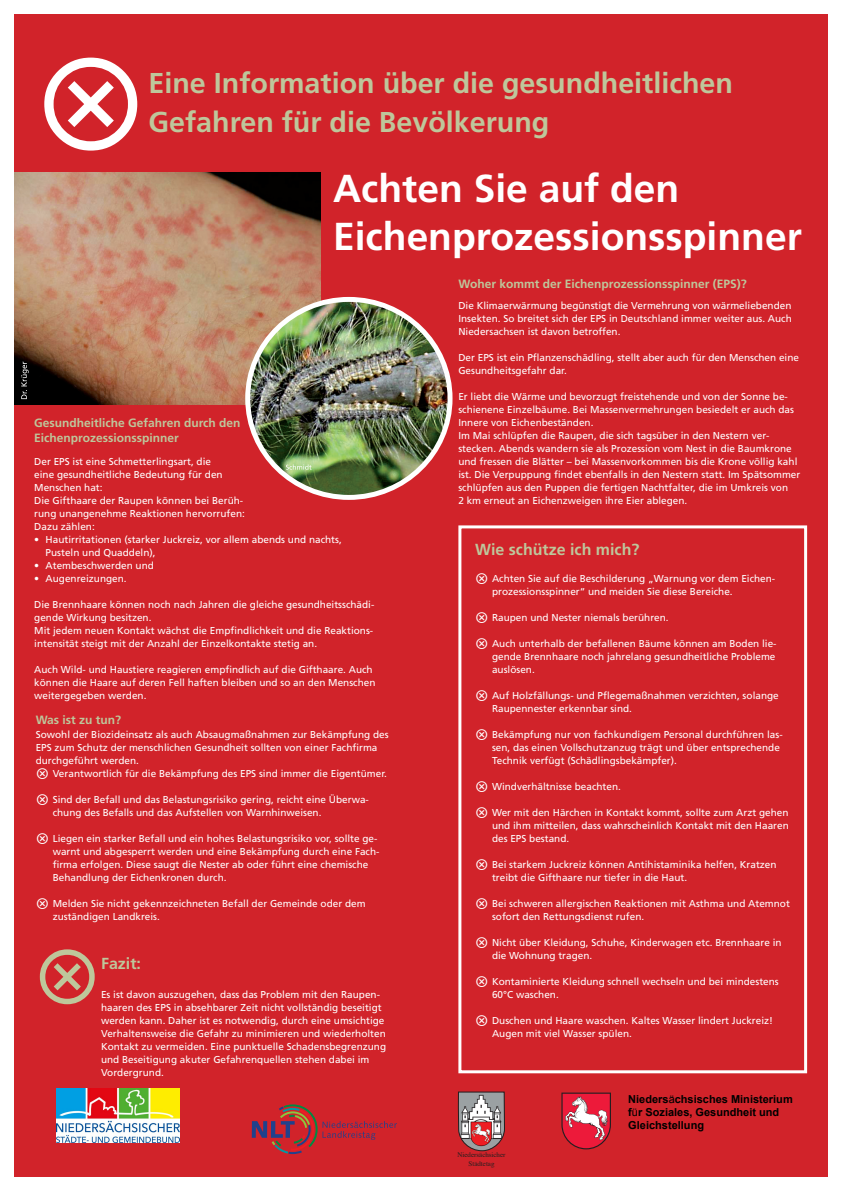
<style>
.page{position:relative;width:842px;height:1191px;background:#fff}
.page>*{position:absolute;margin:0;border:0;box-sizing:border-box;transform-origin:0 0}
.t1{font:700 38.9px/47.7px "Frutiger";color:#fff}
.t2{font:700 28.7px/39.1px "Frutiger";color:#bec79b}
.t3{font:700 16px "Frutiger";color:#bec79b}
.t4{font:700 12px/15px "Frutiger";color:#bec79b}
.t5{font:700 11px/13.2px "Arial";color:#000}
.t6{font:10px/13px "Frutiger";color:#fff}
.t7{font:7px/8.4px "Times";color:#231f20;text-align:center}
.s1{font-weight:400}
</style>
<div class="page">
<div style="left:14px;top:14px;width:814px;height:1162px;background:#d1232a"></div>
<svg style="left:251px;top:1104px;width:146px;height:51px"></svg>
<svg style="left:458px;top:1091px;width:47px;height:60px;background:#aa8486"></svg>
<div style="left:458px;top:525px;width:349px;height:548px;border:3px solid #fff"></div>
<img style="left:14px;top:172px;width:306px;height:232px">
<svg style="left:21px;top:361px;width:8px;height:38px"></svg>
<img style="left:248px;top:299px;width:202px;height:198px">
<div style="left:245px;top:297px;width:207px;height:203px;border:5px solid #fff;border-radius:50%"></div>
<svg style="left:286px;top:464px;width:25px;height:6px"></svg>
<svg style="left:561px;top:1092px;width:50px;height:57px;background:#d34559"></svg>
<img style="left:56px;top:1088px;width:124px;height:54px">
<h2 class="t2" style="left:149px;top:63px;width:586px">Eine Information über die gesundheitlichen<br>Gefahren für die Bevölkerung</h2>
<h1 class="t1" style="left:333px;top:165px;width:470px">Achten Sie auf den<br>Eichenprozessionsspinner</h1>
<p class="t4" style="left:34px;top:415px;width:208px">Gesundheitliche Gefahren durch den<br>Eichenprozessionsspinner</p>
<p class="t6" style="left:34px;top:455px;width:212px">Der EPS ist eine Schmetterlingsart, die<br>eine gesundheitliche Bedeutung für den<br>Menschen hat:<br>Die Gifthaare der Raupen können bei Berüh&shy;rung unangenehme Reaktionen hervorrufen:<br>Dazu zählen:</p>
<p class="t6" style="left:46px;top:533px;width:298px;text-indent:-11px">• Hautirritationen (starker Juckreiz, vor allem abends und nachts,<br>Pusteln und Quaddeln),</p>
<p class="t6" style="left:34px;top:559px;width:121px">• Atembeschwerden und</p>
<p class="t6" style="left:34px;top:572px;width:94px">• Augenreizungen.</p>
<p class="t6" style="left:34px;top:598px;width:342px">Die Brennhaare können noch nach Jahren die gleiche gesundheitsschädi&shy;gende Wirkung besitzen.<br>Mit jedem neuen Kontakt wächst die Empfindlichkeit und die Reaktions&shy;intensität steigt mit der Anzahl der Einzelkontakte stetig an.</p>
<p class="t6" style="left:34px;top:663px;width:343px">Auch Wild- und Haustiere reagieren empfindlich auf die Gifthaare. Auch können die Haare auf deren Fell haften bleiben und so an den Menschen weitergegeben werden.</p>
<p class="t4" style="left:36px;top:712px;width:87px">Was ist zu tun?</p>
<p class="t6" style="left:36px;top:728px;width:354px">Sowohl der Biozideinsatz als auch Absaugmaßnahmen zur Bekämpfung des<br>EPS zum Schutz der menschlichen Gesundheit sollten von einer Fachfirma durchgeführt werden.</p>
<p class="t6" style="left:53px;top:767px;width:336px">Verantwortlich für die Bekämpfung des EPS sind immer die Eigentümer.</p>
<p class="t6" style="left:53px;top:793px;width:318px">Sind der Befall und das Belastungsrisiko gering, reicht eine Überwa&shy;chung des Befalls und das Aufstellen von Warnhinweisen.</p>
<p class="t6" style="left:53px;top:832px;width:328px">Liegen ein starker Befall und ein hohes Belastungsrisiko vor, sollte ge&shy;warnt und abgesperrt werden und eine Bekämpfung durch eine Fach&shy;firma erfolgen. Diese saugt die Nester ab oder führt eine chemische Behandlung der Eichenkronen durch.</p>
<p class="t6" style="left:53px;top:897px;width:314px">Melden Sie nicht gekennzeichneten Befall der Gemeinde oder dem zuständigen Landkreis.</p>
<h3 class="t3" style="left:101px;top:953px;width:42px">Fazit:</h3>
<p class="t6" style="left:101px;top:988px;width:287px">Es ist davon auszugehen, dass das Problem mit den Raupen&shy;haaren des EPS in absehbarer Zeit nicht vollständig beseitigt werden kann. Daher ist es notwendig, durch eine umsichtige Verhaltensweise die Gefahr zu minimieren und wiederholten Kontakt zu vermeiden. Eine punktuelle Schadensbegrenzung und Beseitigung akuter Gefahrenquellen stehen dabei im Vordergrund.</p>
<p class="t4" style="left:458px;top:276px;width:290px">Woher kommt der Eichenprozessionsspinner (EPS)?</p>
<p class="t6" style="left:458px;top:299px;width:335px;text-align:justify">Die Klimaerwärmung begünstigt die Vermehrung von wärmeliebenden Insekten. So breitet sich der EPS in Deutschland immer weiter aus. Auch Niedersachsen ist davon betroffen.</p>
<p class="t6" style="left:458px;top:351px;width:342px">Der EPS ist ein Pflanzenschädling, stellt aber auch für den Menschen eine<br>Gesundheitsgefahr dar.</p>
<p class="t6" style="left:458px;top:390px;width:343px">Er liebt die Wärme und bevorzugt freistehende und von der Sonne be&shy;schienene Einzelbäume. Bei Massenvermehrungen besiedelt er auch das Innere von Eichenbeständen.<br>Im Mai schlüpfen die Raupen, die sich tagsüber in den Nestern ver&shy;stecken. Abends wandern sie als Prozession vom Nest in die Baumkrone und fressen die Blätter – bei Massenvorkommen bis die Krone völlig kahl ist. Die Verpuppung findet ebenfalls in den Nestern statt. Im Spätsommer schlüpfen aus den Puppen die fertigen Nachtfalter, die im Umkreis von<br>2 km erneut an Eichenzweigen ihre Eier ablegen.</p>
<h3 class="t3" style="left:475px;top:539px;width:166px">Wie schütze ich mich?</h3>
<p class="t6" style="left:492px;top:572px;width:285px">Achten Sie auf die Beschilderung „Warnung vor dem Eichen&shy;prozessionsspinner“ und meiden Sie diese Bereiche.</p>
<p class="t6" style="left:492px;top:611px;width:178px">Raupen und Nester niemals berühren.</p>
<p class="t6" style="left:492px;top:637px;width:286px;text-align:justify">Auch unterhalb der befallenen Bäume können am Boden lie&shy;gende Brennhaare noch jahrelang gesundheitliche Probleme auslösen.</p>
<p class="t6" style="left:492px;top:689px;width:288px">Auf Holzfällungs- und Pflegemaßnahmen verzichten, solange<br>Raupennester erkennbar sind.</p>
<p class="t6" style="left:492px;top:728px;width:292px">Bekämpfung nur von fachkundigem Personal durchführen las&shy;sen, das einen Vollschutzanzug trägt und über entsprechende<br>Technik verfügt (Schädlingsbekämpfer).</p>
<p class="t6" style="left:492px;top:780px;width:130px">Windverhältnisse beachten.</p>
<p class="t6" style="left:492px;top:806px;width:298px;text-align:justify">Wer mit den Härchen in Kontakt kommt, sollte zum Arzt gehen und ihm mitteilen, dass wahrscheinlich Kontakt mit den Haaren des EPS bestand.</p>
<p class="t6" style="left:492px;top:858px;width:286px">Bei starkem Juckreiz können Antihistaminika helfen, Kratzen treibt die Gifthaare nur tiefer in die Haut.</p>
<p class="t6" style="left:492px;top:897px;width:299px">Bei schweren allergischen Reaktionen mit Asthma und Atemnot sofort den Rettungsdienst rufen.</p>
<p class="t6" style="left:492px;top:936px;width:291px">Nicht über Kleidung, Schuhe, Kinderwagen etc. Brennhaare in die Wohnung tragen.</p>
<p class="t6" style="left:492px;top:975px;width:288px">Kontaminierte Kleidung schnell wechseln und bei mindestens<br>60°C waschen.</p>
<p class="t6" style="left:492px;top:1014px;width:282px">Duschen und Haare waschen. Kaltes Wasser lindert Juckreiz!<br>Augen mit viel Wasser spülen.</p>
<p class="t7" style="left:457px;top:1151px;width:50px">Niedersächsicher<br>Städtetag</p>
<p class="t5" style="left:628px;top:1092px;width:166px">Nieders<span class="s1">ä</span>chsisches Ministerium f<span class="s1">ü</span>r Soziales, Gesundheit und<br>Gleichstellung</p>
</div>
